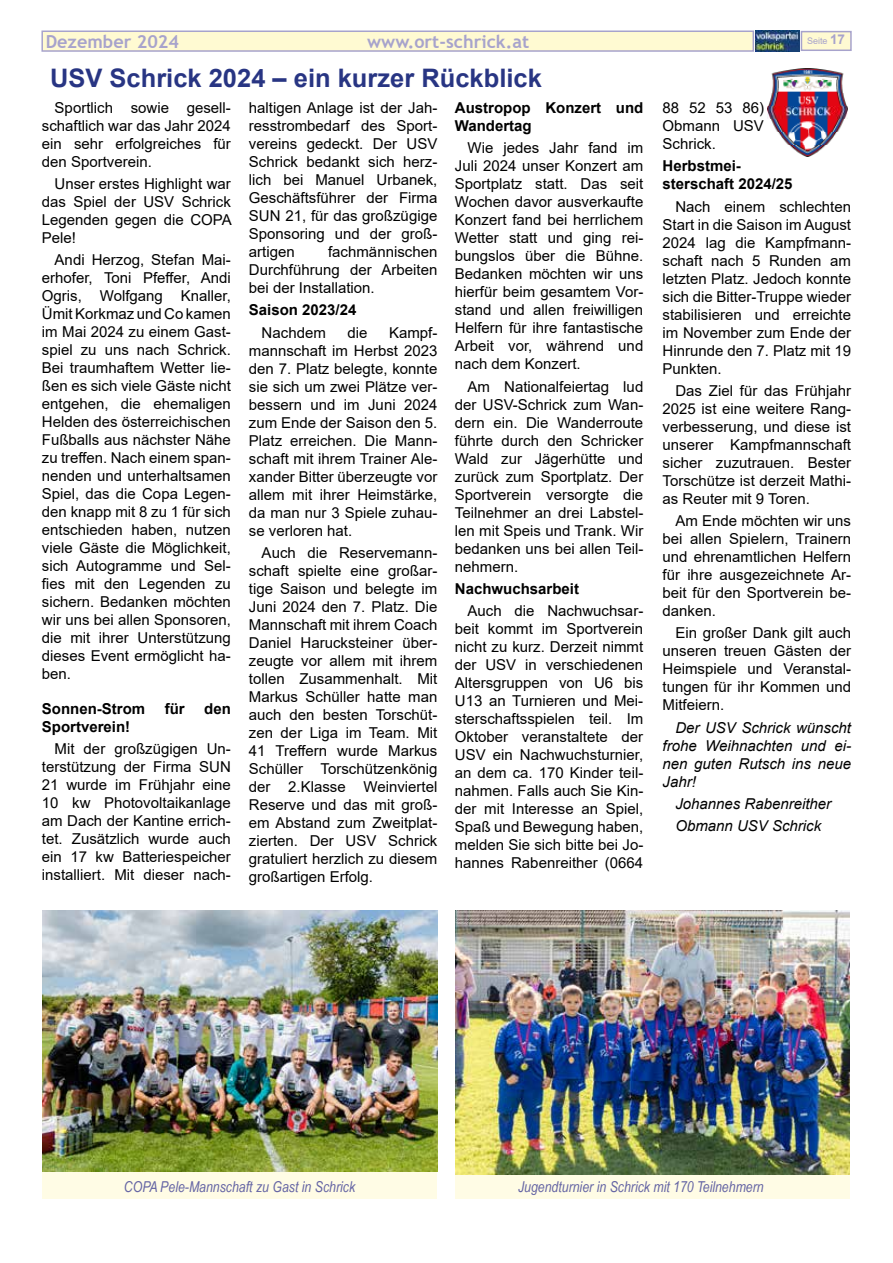
<style>
.page{position:relative;width:893px;height:1263px;background:#fff}
.page>*{position:absolute;margin:0;border:0;box-sizing:border-box;transform-origin:0 0}
.t1{font:700 25.5px "Arial";color:#283583}
.t2{font:700 18px "Trebuchet MS";color:#a7a3cc}
.t3{font:15px/18px "Arial";color:#000;text-align:justify}
.t4{font:700 15px/18px "Arial";color:#000}
.t5{font:italic 15px/18px "Arial";color:#000;text-align:justify}
.t6{font:italic 15px "Arial Narrow";color:#6565a4}
.t7{font:9px "Arial";color:#a7a3cc}
.s1{font-weight:700;font-size:13.5px}
</style>
<div class="page">
<div style="left:41px;top:31px;width:713px;height:21px;background:#fffad2;border:2px solid #a7a3cc"></div>
<div style="left:801px;top:31px;width:51px;height:20px;background:#fffad2;border:2px solid #a7a3cc"></div>
<img style="left:756px;top:30px;width:43px;height:22px">
<img style="left:767px;top:68px;width:80px;height:88px">
<div style="left:42px;top:1157px;width:395px;height:42px;background:#fffce5"></div>
<div style="left:455px;top:1157px;width:395px;height:42px;background:#fffce5"></div>
<img style="left:455px;top:910px;width:394px;height:265px">
<img style="left:43px;top:910px;width:394px;height:262px">
<p class="t2" style="left:46px;top:30px;width:135px">Dezember 2024</p>
<p class="t2" style="left:367px;top:30px;width:163px">www.ort-schrick.at</p>
<p class="t7" style="left:807px;top:35px;width:40px">Seite <span class="s1">17</span></p>
<h1 class="t1" style="left:50px;top:60px;width:493px">USV Schrick 2024 – ein kurzer Rückblick</h1>
<p class="t3" style="left:42px;top:98px;width:190px;text-indent:13px">Sportlich sowie gesell&shy;schaftlich war das Jahr 2024 ein sehr erfolgreiches für den Sportverein.</p>
<p class="t3" style="left:42px;top:174px;width:191px;text-indent:13px">Unser erstes Highlight war das Spiel der USV Schrick Legenden gegen die COPA Pele!</p>
<p class="t3" style="left:42px;top:251px;width:190px;text-indent:13px">Andi Herzog, Stefan Mai&shy;erhofer, Toni Pfeffer, Andi Ogris, Wolfgang Knaller, Ümit Korkmaz und Co kamen im Mai 2024 zu einem Gast&shy;spiel zu uns nach Schrick.<br>Bei traumhaftem Wetter lie&shy;ßen es sich viele Gäste nicht entgehen, die ehemaligen Helden des österreichischen Fußballs aus nächster Nähe zu treffen. Nach einem span&shy;nenden und unterhaltsamen Spiel, das die Copa Legen&shy;den knapp mit 8 zu 1 für sich entschieden haben, nutzen viele Gäste die Möglichkeit, sich Autogramme und Sel&shy;fies mit den Legenden zu sichern. Bedanken möchten wir uns bei allen Sponsoren, die mit ihrer Unterstützung dieses Event ermöglicht ha&shy;ben.</p>
<p class="t4" style="left:42px;top:700px;width:105px">Sonnen-Strom</p>
<p class="t4" style="left:165px;top:700px;width:21px">für</p>
<p class="t4" style="left:204px;top:700px;width:28px">den</p>
<p class="t4" style="left:42px;top:718px;width:90px">Sportverein!</p>
<p class="t3" style="left:42px;top:740px;width:190px;text-indent:13px">Mit der großzügigen Un&shy;terstützung der Firma SUN 21 wurde im Frühjahr eine 10 kw Photovoltaikanlage am Dach der Kantine errich&shy;tet. Zusätzlich wurde auch ein 17 kw Batteriespeicher installiert. Mit dieser nach-</p>
<p class="t3" style="left:663px;top:99px;width:103px">88 52 53 86)<br>Obmann USV Schrick.</p>
<p class="t4" style="left:663px;top:157px;width:132px">Herbstmei&shy;sterschaft 2024/25</p>
<p class="t3" style="left:663px;top:197px;width:190px;text-indent:13px">Nach einem schlechten Start in die Saison im August 2024 lag die Kampfmann&shy;schaft nach 5 Runden am letzten Platz. Jedoch konnte sich die Bitter-Truppe wieder stabilisieren und erreichte im November zum Ende der Hinrunde den 7. Platz mit 19<br>Punkten.</p>
<p class="t3" style="left:663px;top:381px;width:190px;text-indent:13px">Das Ziel für das Frühjahr 2025 ist eine weitere Rang&shy;verbesserung, und diese ist unserer Kampfmannschaft sicher zuzutrauen. Bester Torschütze ist derzeit Mathi&shy;as Reuter mit 9 Toren.</p>
<p class="t3" style="left:663px;top:512px;width:190px;text-indent:13px">Am Ende möchten wir uns bei allen Spielern, Trainern und ehrenamtlichen Helfern für ihre ausgezeichnete Ar&shy;beit für den Sportverein be&shy;danken.</p>
<p class="t3" style="left:663px;top:624px;width:190px;text-indent:13px">Ein großer Dank gilt auch unseren treuen Gästen der Heimspiele und Veranstal&shy;tungen für ihr Kommen und Mitfeiern.</p>
<p class="t5" style="left:663px;top:719px;width:190px;text-indent:13px">Der USV Schrick wünscht frohe Weihnachten und ei&shy;nen guten Rutsch ins neue Jahr!</p>
<p class="t5" style="left:675px;top:793px;width:157px;line-height:22.2px">Johannes Rabenreither<br>Obmann USV Schrick</p>
<p class="t4" style="left:455px;top:99px;width:190px">Austropop Konzert und<br>Wandertag</p>
<p class="t3" style="left:455px;top:139px;width:190px;text-indent:13px">Wie jedes Jahr fand im Juli 2024 unser Konzert am Sportplatz statt. Das seit Wochen davor ausverkaufte Konzert fand bei herrlichem Wetter statt und ging rei&shy;bungslos über die Bühne.<br>Bedanken möchten wir uns hierfür beim gesamtem Vor&shy;stand und allen freiwilligen Helfern für ihre fantastische Arbeit vor, während und nach dem Konzert.</p>
<p class="t3" style="left:455px;top:377px;width:190px;text-indent:13px">Am Nationalfeiertag lud der USV-Schrick zum Wan&shy;dern ein. Die Wanderroute führte durch den Schricker Wald zur Jägerhütte und zurück zum Sportplatz. Der Sportverein versorgte die Teilnehmer an drei Labstel&shy;len mit Speis und Trank. Wir bedanken uns bei allen Teil&shy;nehmern.</p>
<p class="t4" style="left:455px;top:580px;width:126px">Nachwuchsarbeit</p>
<p class="t3" style="left:455px;top:602px;width:190px;text-indent:13px">Auch die Nachwuchsar&shy;beit kommt im Sportverein nicht zu kurz. Derzeit nimmt der USV in verschiedenen Altersgruppen von U6 bis U13 an Turnieren und Mei&shy;sterschaftsspielen teil. Im Oktober veranstaltete der USV ein Nachwuchsturnier, an dem ca. 170 Kinder teil&shy;nahmen. Falls auch Sie Kin&shy;der mit Interesse an Spiel, Spaß und Bewegung haben, melden Sie sich bitte bei Jo&shy;hannes Rabenreither (0664</p>
<p class="t3" style="left:249px;top:99px;width:190px">haltigen Anlage ist der Jah&shy;resstrombedarf des Sport&shy;vereins gedeckt. Der USV Schrick bedankt sich herz&shy;lich bei Manuel Urbanek, Geschäftsführer der Firma SUN 21, für das großzügige Sponsoring und der groß&shy;artigen</p>
<p class="t3" style="left:249px;top:243px;width:190px;text-indent:79px">fachmännischen Durchführung der Arbeiten bei der Installation.</p>
<p class="t4" style="left:249px;top:301px;width:109px">Saison 2023/24</p>
<p class="t3" style="left:262px;top:323px;width:66px">Nachdem</p>
<p class="t3" style="left:347px;top:323px;width:22px">die</p>
<p class="t3" style="left:249px;top:323px;width:190px;text-indent:140px">Kampf&shy;mannschaft im Herbst 2023 den 7. Platz belegte, konnte sie sich um zwei Plätze ver&shy;bessern und im Juni 2024 zum Ende der Saison den 5.<br>Platz erreichen. Die Mann&shy;schaft mit ihrem Trainer Ale&shy;xander Bitter überzeugte vor allem mit ihrer Heimstärke, da man nur 3 Spiele zuhau&shy;se verloren hat.</p>
<p class="t3" style="left:249px;top:544px;width:190px;text-indent:13px">Auch die Reservemann&shy;schaft spielte eine großar&shy;tige Saison und belegte im Juni 2024 den 7. Platz. Die Mannschaft mit ihrem Coach Daniel Harucksteiner über&shy;zeugte vor allem mit ihrem tollen Zusammenhalt. Mit Markus Schüller hatte man auch den besten Torschüt&shy;zen der Liga im Team. Mit 41 Treffern wurde Markus Schüller Torschützenkönig der 2.Klasse Weinviertel Reserve und das mit groß&shy;em Abstand zum Zweitplat&shy;zierten. Der USV Schrick gratuliert herzlich zu diesem großartigen Erfolg.</p>
<p class="t6" style="left:124px;top:1176px;width:233px">COPA Pele-Mannschaft zu Gast in Schrick</p>
<p class="t6" style="left:518px;top:1176px;width:247px">Jugendturnier in Schrick mit 170 Teilnehmern</p>
</div>
